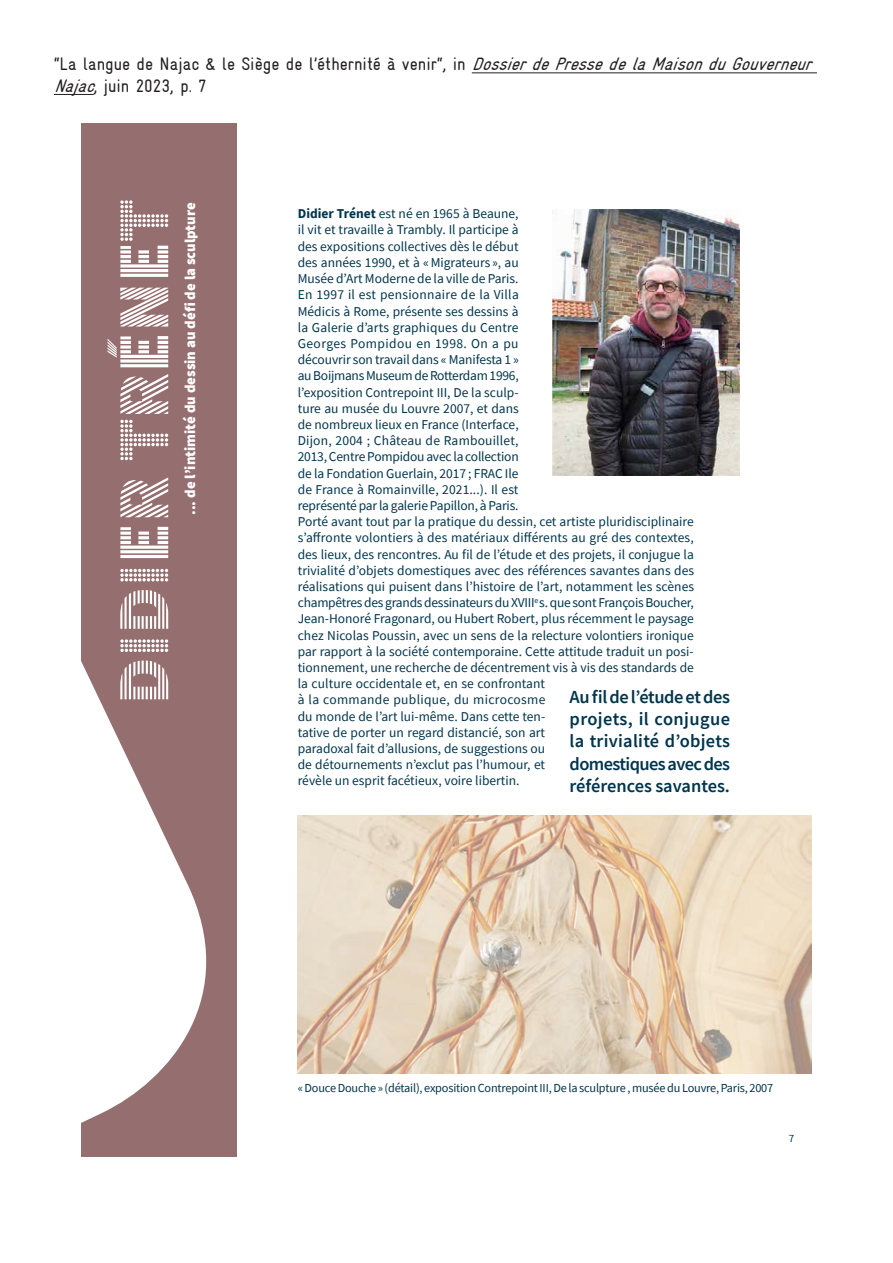
<style>
.page{position:relative;width:893px;height:1263px;background:#fff}
.page>*{position:absolute;margin:0;border:0;box-sizing:border-box;transform-origin:0 0}
.t1{font:900 73.65px "Source Sans Pro DISPLAYV2";color:#fff}
.t2{font:600 18.45px/22px "Source Sans Pro";letter-spacing:-.01em;color:#00354c;text-align:justify}
.Texte_article{font:condensed 18px/21.6px "Gravur";color:#231f20}
.t3{font:900 14.7px "Source Sans Pro";color:#fff}
.t4{font:13.5px/16.2px "Source Sans Pro";color:#00354c}
.t5{font:12.3px "Source Sans Pro";letter-spacing:-.015em;color:#00354c}
.t6{font:11.1px "Source Sans Pro";color:#00354c}
.s1{font-style:italic}
.s2{font-weight:700}
</style>
<div class="page">
<hr style="left:472px;top:72px;width:345px;height:1px;background:#231f20">
<hr style="left:54px;top:94px;width:40px;height:1px;background:#231f20">
<hr style="left:812px;top:123px;width:1px;height:1034px;background:#956f6f">
<div style="left:81px;top:123px;width:156px;height:1034px;background:#956f6f"></div>
<svg style="left:81px;top:661px;width:126px;height:462px;fill:#fff"></svg>
<img style="left:552px;top:209px;width:188px;height:267px">
<img style="left:298px;top:815px;width:514px;height:258px">
<p class="Texte_article" style="left:54px;top:53px;width:766px">“La langue de Najac &amp; le Siège de l’éthernité à venir“, in <span class="s1">DossierdePressedelaMaisonduGouverneur<br>Najac</span>, juin 2023, p. 7</p>
<p class="t1" style="left:106px;top:705px;width:506px;rotate:-90deg">Didier Trénet</p>
<p class="t4" style="left:298px;top:206px;width:398px"><span class="s2">Didier Trénet</span> est né en 1965 à Beaune,<br>il vit et travaille à Trambly. Il participe à<br>des expositions collectives dès le début<br>des années 1990, et à «Migrateurs », au<br>Musée d’Art Moderne de la ville de Paris.<br>En 1997 il est pensionnaire de la Villa<br>Médicis à Rome, présente ses dessins à<br>la Galerie d’arts graphiques du Centre<br>Georges Pompidou en 1998. On a pu<br>découvrir son travail dans « Manifesta 1 »<br>au Boijmans Museum de Rotterdam 1996,<br>l’exposition Contrepoint III, De la sculp-<br>ture au musée du Louvre 2007, et dans<br>de nombreux lieux en France (Interface,<br>Dijon, 2004 ; Château de Rambouillet,<br>2013, Centre Pompidou avec la collection<br>de la Fondation Guerlain, 2017 ; FRAC Ile<br>de France à Romainville, 2021...). Il est<br>représenté par la galerie Papillon, à Paris.<br>Porté avant tout par la pratique du dessin, cet artiste pluridisciplinaire s’affronte volontiers à des matériaux différents au gré des contextes, des lieux, des rencontres. Au fil de l’étude et des projets, il conjugue la trivialité d’objets domestiques avec des références savantes dans des réalisations qui puisent dans l’histoire de l’art, notamment les scènes champêtres des grands dessinateurs du XVIII<sup>e</sup> s. que sont François Boucher, Jean-Honoré Fragonard, ou Hubert Robert, plus récemment le paysage chez Nicolas Poussin, avec un sens de la relecture volontiers ironique par rapport à la société contemporaine. Cette attitude traduit un posi&shy;tionnement, une recherche de décentrement vis à vis des standards de la culture occidentale et, en se confrontant<br>à la commande publique, du microcosme<br>du monde de l’art lui-même. Dans cette ten-<br>tative de porter un regard distancié, son art<br>paradoxal fait d’allusions, de suggestions ou<br>de détournements n’exclut pas l’humour, et<br>révèle un esprit facétieux, voire libertin.</p>
<p class="t3" style="left:180px;top:515px;width:314px;rotate:-90deg">... de l’intimité du dessin au défi de la sculpture</p>
<p class="t2" style="left:570px;top:686px;width:162px">Au fil de l’étude et des projets, il conjugue la trivialité d’objets domestiques avec des références savantes.</p>
<p class="t5" style="left:298px;top:1080px;width:477px">« Douce Douche » (détail), exposition Contrepoint III, De la sculpture , musée du Louvre, Paris, 2007</p>
<p class="t6" style="left:789px;top:1131px;width:7px">7</p>
</div>
